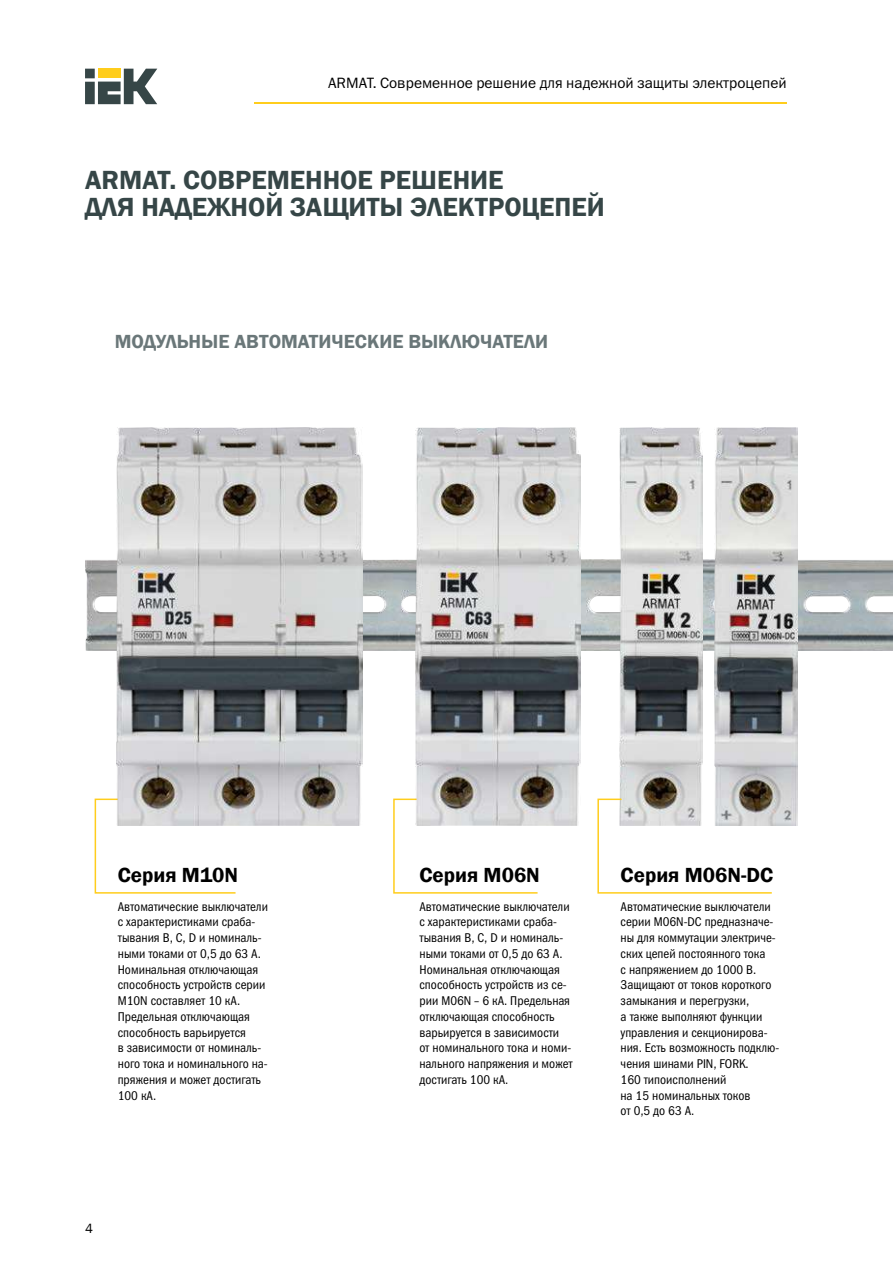
<style>
.page{position:relative;width:893px;height:1263px;background:#fff}
.page>*{position:absolute;margin:0;border:0;box-sizing:border-box;transform-origin:0 0}
.t1{font:600 27px/27px "Franklin Gothic";color:#364647}
.t2{font:600 21px "Franklin Gothic";color:#000}
.t3{font:600 19.5px "Franklin Gothic";color:#6a7779}
.t4{font:15px "Franklin Gothic Book C";color:#000}
.t5{font:13.5px "Franklin Gothic";color:#000}
.t6{font:12.75px/15.8px "Franklin Gothic Book Cond C";color:#000}
</style>
<div class="page">
<hr style="left:254px;top:102px;width:533px;height:2px;background:#ffcd1c">
<svg style="left:85px;top:69px;width:72px;height:35px"></svg>
<img style="left:85px;top:559px;width:629px;height:92px">
<img style="left:797px;top:559px;width:96px;height:92px">
<img style="left:619px;top:427px;width:83px;height:371px">
<img style="left:714px;top:427px;width:83px;height:398px">
<svg style="left:597px;top:798px;width:176px;height:96px"></svg>
<svg style="left:94px;top:798px;width:143px;height:96px"></svg>
<img style="left:117px;top:427px;width:246px;height:398px">
<svg style="left:393px;top:798px;width:146px;height:96px"></svg>
<img style="left:415px;top:427px;width:166px;height:398px">
<p class="t4" style="left:328px;top:75px;width:460px">ARMAT. Современное решение для надежной защиты электроцепей</p>
<h1 class="t1" style="left:85px;top:167px;width:521px">ARMAT. СОВРЕМЕННОЕ РЕШЕНИЕ<br>ДЛЯ НАДЕЖНОЙ ЗАЩИТЫ ЭЛЕКТРОЦЕПЕЙ</h1>
<h3 class="t3" style="left:115px;top:329px;width:435px">МОДУЛЬНЫЕ АВТОМАТИЧЕСКИЕ ВЫКЛЮЧАТЕЛИ</h3>
<h2 class="t2" style="left:118px;top:862px;width:122px">Серия M10N</h2>
<p class="t6" style="left:118px;top:898px;width:152px">Автоматические выключатели с характеристиками сраба&shy;тывания B, C, D и номиналь&shy;ными токами от 0,5 до 63 А.<br>Номинальная отключающая способность устройств серии<br>M10N составляет 10 кА.<br>Предельная отключающая способность варьируется<br>в зависимости от номиналь&shy;ного тока и номинального на&shy;пряжения и может достигать<br>100 кА.</p>
<p class="t5" style="left:85px;top:1220px;width:9px">4</p>
<h2 class="t2" style="left:419px;top:862px;width:122px">Серия M06N</h2>
<p class="t6" style="left:419px;top:898px;width:155px">Автоматические выключатели с характеристиками сраба&shy;тывания B, C, D и номиналь&shy;ными токами от 0,5 до 63 А.<br>Номинальная отключающая способность устройств из се&shy;рии M06N – 6 кА. Предельная отключающая способность варьируется в зависимости<br>от номинального тока и номи&shy;нального напряжения и может достигать 100 кА.</p>
<h2 class="t2" style="left:621px;top:862px;width:154px">Серия M06N-DC</h2>
<p class="t6" style="left:621px;top:898px;width:160px">Автоматические выключатели серии M06N-DC предназначе&shy;ны для коммутации электриче&shy;ских цепей постоянного тока<br>с напряжением до 1000 В.<br>Защищают от токов короткого замыкания и перегрузки,<br>а также выполняют функции управления и секционирова&shy;ния. Есть возможность подклю&shy;чения шинами PIN, FORK.<br>160 типоисполнений<br>на 15 номинальных токов<br>от 0,5 до 63 А.</p>
</div>
